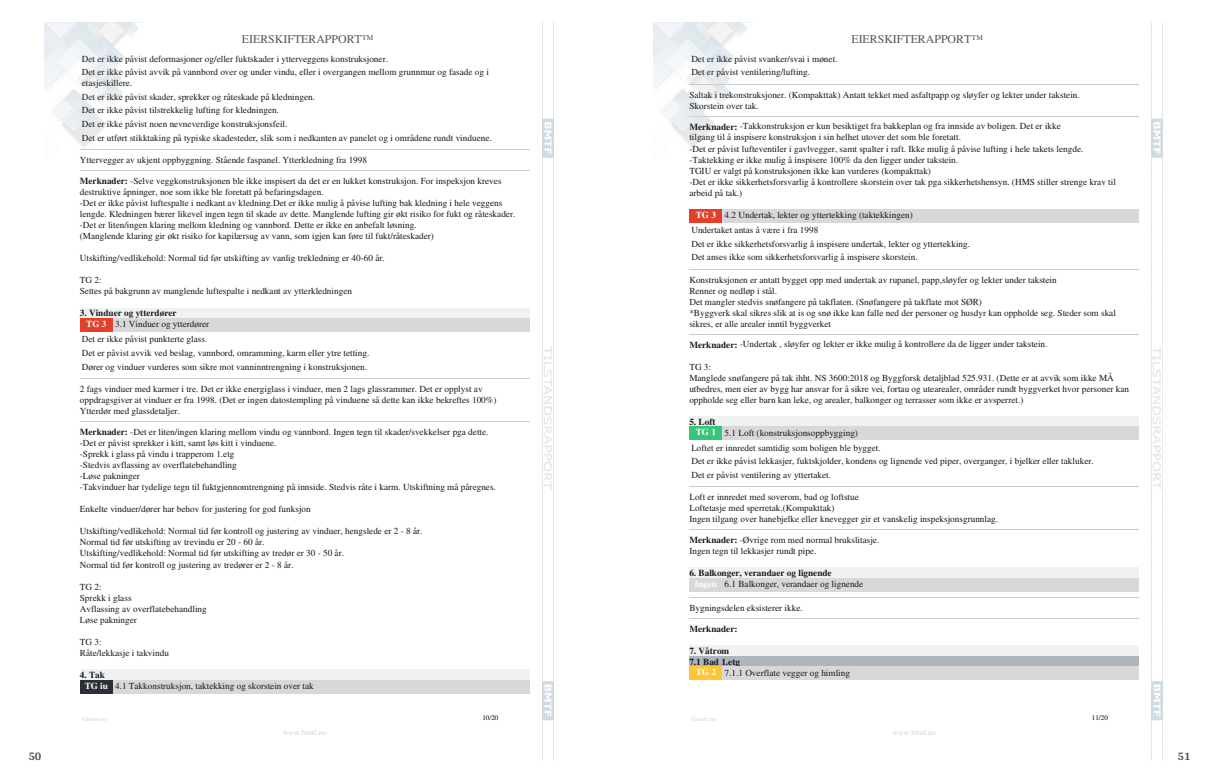
<style>
.page{position:relative;width:1219px;height:782px;background:#fff}
.page>*{position:absolute;margin:0;border:0;box-sizing:border-box;transform-origin:0 0}
.t1{font:700 12px "Arya";color:#414749}
.t2{font:11.9px "Times";color:#575757}
.t3{font:9.2px/11.1px "Times";color:#191919}
.t4{font:700 9.2px "Times";color:#191919}
.t5{font:7.9px "Times";color:#d2d3d4}
.t6{font:7px "Times";color:#000}
.t7{font:6.6px "Times";color:#d2d3d4}
.s1{font-weight:700}
.s2{font-weight:700;color:#fff}
</style>
<div class="page">
<img style="left:44px;top:22px;width:99px;height:128px">
<img style="left:542px;top:22px;width:11px;height:738px">
<hr style="left:80px;top:150px;width:450px;height:1px;background:#ccc">
<hr style="left:80px;top:170px;width:450px;height:1px;background:#ccc">
<div style="left:80px;top:307px;width:450px;height:11px;background:#eff1f2"></div>
<div style="left:80px;top:318px;width:33px;height:13px;background:#e33f2a"></div>
<div style="left:113px;top:318px;width:417px;height:13px;background:#d8d8da"></div>
<hr style="left:80px;top:378px;width:450px;height:1px;background:#ccc">
<hr style="left:80px;top:421px;width:450px;height:1px;background:#ccc">
<div style="left:80px;top:669px;width:450px;height:11px;background:#eff1f2"></div>
<div style="left:80px;top:680px;width:33px;height:13px;background:#2b2e34"></div>
<div style="left:113px;top:680px;width:417px;height:13px;background:#d8d8da"></div>
<img style="left:654px;top:22px;width:99px;height:126px">
<img style="left:1152px;top:22px;width:11px;height:738px">
<hr style="left:689px;top:84px;width:450px;height:1px;background:#ccc">
<hr style="left:689px;top:116px;width:450px;height:1px;background:#ccc">
<div style="left:689px;top:209px;width:33px;height:13px;background:#e33f2a"></div>
<div style="left:722px;top:209px;width:417px;height:13px;background:#d8d8da"></div>
<hr style="left:689px;top:269px;width:450px;height:1px;background:#ccc">
<hr style="left:689px;top:334px;width:450px;height:1px;background:#ccc">
<div style="left:689px;top:416px;width:450px;height:10px;background:#eff1f2"></div>
<div style="left:689px;top:426px;width:33px;height:14px;background:#36c67a"></div>
<div style="left:722px;top:426px;width:417px;height:14px;background:#d8d8da"></div>
<hr style="left:689px;top:486px;width:450px;height:1px;background:#ccc">
<hr style="left:689px;top:529px;width:450px;height:1px;background:#ccc">
<div style="left:689px;top:567px;width:450px;height:11px;background:#eff1f2"></div>
<div style="left:689px;top:578px;width:33px;height:13px;background:#d8d8da"></div>
<div style="left:722px;top:578px;width:417px;height:13px;background:#d8d8da"></div>
<hr style="left:689px;top:597px;width:450px;height:1px;background:#ccc">
<hr style="left:689px;top:617px;width:450px;height:1px;background:#ccc">
<div style="left:689px;top:644px;width:450px;height:11px;background:#eff1f2"></div>
<div style="left:689px;top:655px;width:450px;height:11px;background:#adb5bd"></div>
<div style="left:689px;top:666px;width:33px;height:13px;background:#ffc533"></div>
<div style="left:722px;top:666px;width:417px;height:13px;background:#d8d8da"></div>
<h1 class="t1" style="left:28px;top:749px;width:15px">50</h1>
<p class="t2" style="left:242px;top:32px;width:133px">EIERSKIFTERAPPORT™</p>
<p class="t3" style="left:82px;top:52px;width:409px;line-height:13.6px">Det er ikke påvist deformasjoner og/eller fuktskader i ytterveggens konstruksjoner.<br>Det er ikke påvist avvik på vannbord over og under vindu, eller i overgangen mellom grunnmur og fasade og i</p>
<p class="t3" style="left:82px;top:76px;width:411px;line-height:13.6px">etasjeskillere.<br>Det er ikke påvist skader, sprekker og råteskade på kledningen.<br>Det er ikke påvist tilstrekkelig lufting for kledningen.<br>Det er ikke påvist noen nevneverdige konstruksjonsfeil.<br>Det er utført stikktaking på typiske skadesteder, slik som i nedkanten av panelet og i områdene rundt vinduene.</p>
<p class="t3" style="left:80px;top:154px;width:289px">Yttervegger av ukjent oppbyggning. Stående faspanel. Ytterkledning fra 1998</p>
<p class="t3" style="left:80px;top:175px;width:437px"><span class="s1">Merknader:</span> -Selve veggkonstruksjonen ble ikke inspisert da det er en lukket konstruksjon. For inspeksjon kreves destruktive åpninger, noe som ikke ble foretatt på befaringsdagen.<br>-Det er ikke påvist luftespalte i nedkant av kledning.Det er ikke mulig å påvise lufting bak kledning i hele veggens lengde. Kledningen bærer likevel ingen tegn til skade av dette. Manglende lufting gir økt risiko for fukt og råteskader. -Det er liten/ingen klaring mellom kledning og vannbord. Dette er ikke en anbefalt løsning.<br>(Manglende klaring gir økt risiko for kapilærsug av vann, som igjen kan føre til fukt/råteskader)</p>
<p class="t3" style="left:80px;top:252px;width:306px">Utskifting/vedlikehold: Normal tid før utskifting av vanlig trekledning er 40-60 år.</p>
<p class="t3" style="left:80px;top:274px;width:274px">TG 2:<br>Settes på bakgrunn av manglende luftespalte i nedkant av ytterkledningen</p>
<p class="t3" style="left:86px;top:307px;width:125px;text-indent:-6px"><span class="s1">3. Vinduer og ytterdører<br></span><span class="s2">TG 3</span> 3.1 Vinduer og ytterdører</p>
<p class="t3" style="left:82px;top:332px;width:289px;line-height:13.6px">Det er ikke påvist punkterte glass.<br>Det er påvist avvik ved beslag, vannbord, omramming, karm eller ytre tetting.<br>Dører og vinduer vurderes som sikre mot vanninntrengning i konstruksjonen.</p>
<p class="t3" style="left:80px;top:383px;width:418px">2 fags vinduer med karmer i tre. Det er ikke energiglass i vinduer, men 2 lags glassrammer. Det er opplyst av oppdragsgiver at vinduer er fra 1998. (Det er ingen datostempling på vinduene så dette kan ikke bekreftes 100%)<br>Ytterdør med glassdetaljer.</p>
<p class="t3" style="left:80px;top:425px;width:418px"><span class="s1">Merknader:</span> -Det er liten/ingen klaring mellom vindu og vannbord. Ingen tegn til skader/svekkelser pga dette. -Det er påvist sprekker i kitt, samt løs kitt i vinduene.<br>-Sprekk i glass på vindu i trapperom 1.etg<br>-Stedvis avflassing av overflatebehandling<br>-Løse pakninger<br>-Takvinduer har tydelige tegn til fuktgjennomtrengning på innside. Stedvis råte i karm. Utskiftning må påregnes.</p>
<p class="t3" style="left:80px;top:503px;width:232px">Enkelte vinduer/dører har behov for justering for god funksjon</p>
<p class="t3" style="left:80px;top:525px;width:344px">Utskifting/vedlikehold: Normal tid før kontroll og justering av vinduer, hengslede er 2 - 8 år.<br>Normal tid før utskifting av trevindu er 20 - 60 år.<br>Utskifting/vedlikehold: Normal tid før utskifting av tredør er 30 - 50 år.<br>Normal tid før kontroll og justering av tredører er 2 - 8 år.</p>
<p class="t3" style="left:80px;top:580px;width:128px">TG 2:<br>Sprekk i glass<br>Avflassing av overflatebehandling<br>Løse pakninger</p>
<p class="t3" style="left:80px;top:636px;width:91px">TG 3:<br>Råte/lekkasje i takvindu</p>
<p class="t3" style="left:85px;top:669px;width:231px;text-indent:-5px"><span class="s1">4. Tak<br></span><span class="s2">TG iu</span> 4.1 Takkonstruksjon, taktekking og skorstein over tak</p>
<p class="t6" style="left:482px;top:713px;width:17px">10/20</p>
<p class="t7" style="left:82px;top:714px;width:26px">©mstr.no</p>
<p class="t5" style="left:283px;top:727px;width:45px">www.bmtf.no</p>
<p class="t2" style="left:851px;top:32px;width:133px">EIERSKIFTERAPPORT™</p>
<p class="t3" style="left:691px;top:52px;width:148px;line-height:13.6px">Det er ikke påvist svanker/svai i mønet.<br>Det er påvist ventilering/lufting.</p>
<p class="t3" style="left:689px;top:89px;width:392px">Saltak i trekonstruksjoner. (Kompakttak) Antatt tekket med asfaltpapp og sløyfer og lekter under takstein.<br>Skorstein over tak.</p>
<p class="t3" style="left:689px;top:121px;width:428px"><span class="s1">Merknader:</span> -Takkonstruksjon er kun besiktiget fra bakkeplan og fra innside av boligen. Det er ikke<br>tilgang til å inspisere konstruksjon i sin helhet utover det som ble foretatt.<br>-Det er påvist lufteventiler i gavlvegger, samt spalter i raft. Ikke mulig å påvise lufting i hele takets lengde. -Taktekking er ikke mulig å inspisere 100% da den ligger under takstein.<br>TGIU er valgt på konstruksjonen ikke kan vurderes (kompakttak)<br>-Det er ikke sikkerhetsforsvarlig å kontrollere skorstein over tak pga sikkerhetshensyn. (HMS stiller strenge krav til arbeid på tak.)</p>
<p class="t3" style="left:691px;top:207px;width:223px;line-height:14.9px;text-indent:4px"><span class="s2">TG 3</span> 4.2 Undertak, lekter og yttertekking (taktekkingen)<br>Undertaket antas å være i fra 1998</p>
<p class="t3" style="left:691px;top:236px;width:280px;line-height:13.6px">Det er ikke sikkerhetsforsvarlig å inspisere undertak, lekter og yttertekking.<br>Det anses ikke som sikkerhetsforsvarlig å inspisere skorstein.</p>
<p class="t3" style="left:689px;top:274px;width:428px">Konstruksjonen er antatt bygget opp med undertak av rupanel, papp,sløyfer og lekter under takstein<br>Renner og nedløp i stål.<br>Det mangler stedvis snøfangere på takflaten. (Snøfangere på takflate mot SØR)<br>*Byggverk skal sikres slik at is og snø ikke kan falle ned der personer og husdyr kan oppholde seg. Steder som skal sikres, er alle arealer inntil byggverket</p>
<p class="t3" style="left:689px;top:338px;width:360px"><span class="s1">Merknader:</span> -Undertak , sløyfer og lekter er ikke mulig å kontrollere da de ligger under takstein.</p>
<p class="t3" style="left:689px;top:361px;width:441px">TG 3:<br>Manglede snøfangere på tak ihht. NS 3600:2018 og Byggforsk detaljblad 525.931. (Dette er at avvik som ikke MÅ utbedres, men eier av bygg har ansvar for å sikre vei, fortau og utearealer, områder rundt byggverket hvor personer kan oppholde seg eller barn kan leke, og arealer, balkonger og terrasser som ikke er avsperret.)</p>
<p class="t3" style="left:696px;top:416px;width:164px;text-indent:-6px"><span class="s1">5. Loft<br></span><span class="s2">TG 1</span> 5.1 Loft (konstruksjonsoppbygging)</p>
<p class="t3" style="left:691px;top:440px;width:404px;line-height:13.6px">Loftet er innredet samtidig som boligen ble bygget.<br>Det er ikke påvist lekkasjer, fuktskjolder, kondens og lignende ved piper, overganger, i bjelker eller takluker.<br>Det er påvist ventilering av yttertaket.</p>
<p class="t3" style="left:689px;top:491px;width:310px">Loft er innredet med soverom, bad og loftstue<br>Loftetasje med sperretak.(Kompakttak)<br>Ingen tilgang over hanebjelke eller knevegger gir et vanskelig inspeksjonsgrunnlag.</p>
<p class="t3" style="left:689px;top:534px;width:191px"><span class="s1">Merknader:</span> -Øvrige rom med normal brukslitasje.<br>Ingen tegn til lekkasjer rundt pipe.</p>
<p class="t3" style="left:695px;top:567px;width:170px;text-indent:-5px"><span class="s1">6. Balkonger, verandaer og lignende<br></span><span class="s2">Ingen</span> 6.1 Balkonger, verandaer og lignende</p>
<p class="t3" style="left:689px;top:602px;width:115px">Bygningsdelen eksisterer ikke.</p>
<p class="t4" style="left:689px;top:622px;width:50px">Merknader:</p>
<p class="t4" style="left:689px;top:644px;width:41px">7. Våtrom</p>
<p class="t4" style="left:689px;top:655px;width:52px">7.1 Bad 1.etg</p>
<p class="t3" style="left:696px;top:666px;width:156px"><span class="s2">TG 2</span> 7.1.1 Overflate vegger og himling</p>
<p class="t6" style="left:1092px;top:713px;width:17px">11/20</p>
<p class="t7" style="left:691px;top:714px;width:26px">©mstr.no</p>
<p class="t5" style="left:892px;top:727px;width:45px">www.bmtf.no</p>
<h1 class="t1" style="left:1177px;top:749px;width:15px">51</h1>
</div>
